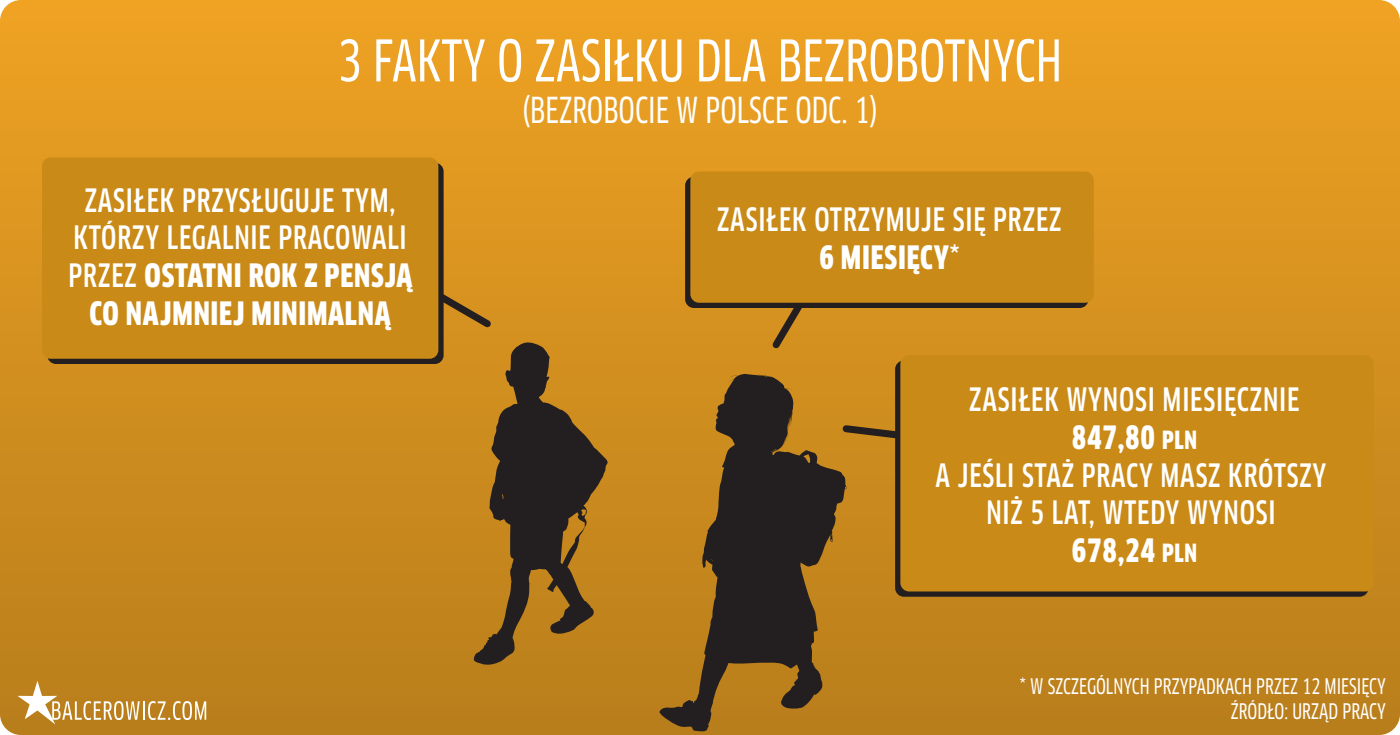
<style>
.page{position:relative;width:1400px;height:735px;background:#fff}
.page>*{position:absolute;margin:0;border:0;box-sizing:border-box;transform-origin:0 0}
.t1{font:56px "Clan Pro Cond News";color:#fff}
.t2{font:35px "Clan Pro Cond News";color:#fff}
.t3{font:500 condensed 31.5px/37.8px "Clan Pro";letter-spacing:.025em;color:#fff;text-align:center}
.t4{font:21px/25.2px "Clan Pro Cond News";color:#fff;text-align:right}
.s1{font-weight:900}
.s2{font-weight:900;font-size:24.5px}
</style>
<div class="page">
<div style="left:0;top:0;width:1400px;height:735px;background:linear-gradient(to bottom,#efa223,#b87e1b)"></div>
<svg style="left:474px;top:340px;width:373px;height:391px;background:#8e631e"></svg>
<svg style="left:18px;top:681px;width:188px;height:43px;background:#c79645"></svg>
<div style="left:47px;top:163px;width:397px;height:201px;background:#231f20;border-radius:9px"></div>
<svg style="left:438px;top:276px;width:59px;height:57px;background:#b37b1f"></svg>
<div style="left:42px;top:158px;width:396px;height:201px;background:#c98a18;border-radius:9px"></div>
<div style="left:685px;top:177px;width:403px;height:131px;background:#231f20;border-radius:9px"></div>
<svg style="left:767px;top:308px;width:41px;height:46px;background:#b77d1f"></svg>
<div style="left:690px;top:172px;width:404px;height:131px;background:#c98a18;border-radius:9px"></div>
<div style="left:895px;top:360px;width:473px;height:237px;background:#231f20;border-radius:9px"></div>
<svg style="left:838px;top:421px;width:58px;height:23px"></svg>
<div style="left:900px;top:355px;width:474px;height:237px;background:#c98a18;border-radius:9px"></div>
<h1 class="t1" style="left:338px;top:28px;width:726px">3 FAKTY O ZASIŁKU DLA BEZROBOTNYCH</h1>
<p class="t2" style="left:522px;top:90px;width:358px">(BEZROBOCIE W POLSCE ODC. 1)</p>
<p class="t3" style="left:69px;top:181px;width:345px">ZASIŁEK PRZYSŁUGUJE TYM,<br>KTÓRZY LEGALNIE PRACOWALI<br>PRZEZ <span class="s1">OSTATNI ROK Z PENSJĄ<br>CO NAJMNIEJ MINIMALNĄ</span></p>
<p class="t3" style="left:717px;top:200px;width:346px">ZASIŁEK OTRZYMUJE SIĘ PRZEZ<br><span class="s1">6 MIESIĘCY</span>*</p>
<p class="t3" style="left:936px;top:381px;width:392px">ZASIŁEK WYNOSI MIESIĘCZNIE<br><span class="s1">847,80</span> <span class="s2">PLN<br></span>A JEŚLI STAŻ PRACY MASZ KRÓTSZY<br>NIŻ 5 LAT, WTEDY WYNOSI<br><span class="s1">678,24</span> <span class="s2">PLN</span></p>
<p class="t4" style="left:1020px;top:673px;width:368px">* W SZCZEGÓLNYCH PRZYPADKACH PRZEZ 12 MIESIĘCY<br>ŹRÓDŁO: URZĄD PRACY</p>
</div>
